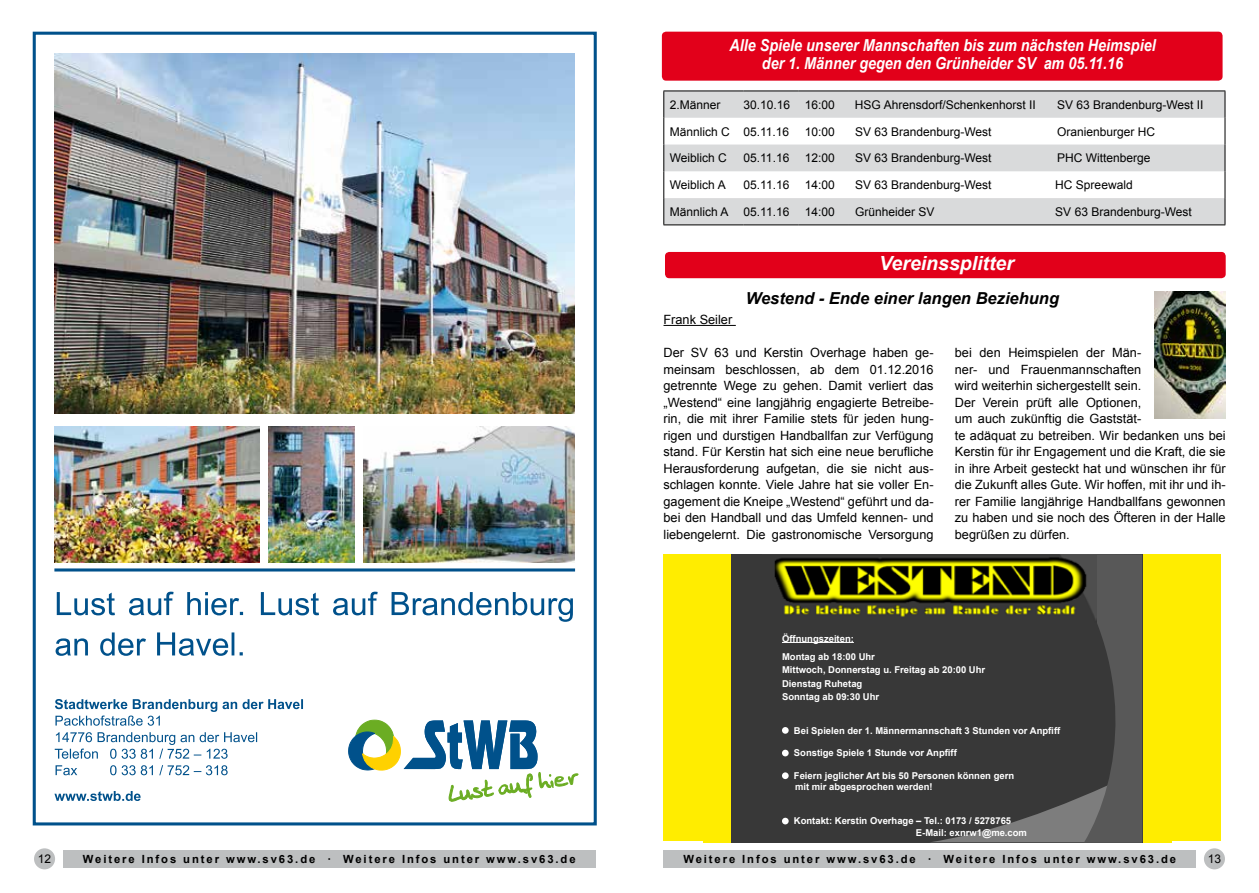
<style>
.page{position:relative;width:1259px;height:893px;background:#fff}
.page>*{position:absolute;margin:0;border:0;box-sizing:border-box;transform-origin:0 0}
.t1{font:italic 700 19.5px "Arial";color:#fff}
.t2{font:italic 700 16.5px/18px "Arial";color:#fff;text-align:center;scale:.87 1}
.t3{font:italic 700 16.5px "Arial";color:#000}
.t4{font:12.75px/16.5px "Arial";color:#000;text-align:justify}
.t5{font:12px "Arial";color:#000}
.t6{font:700 11.25px "Arial";letter-spacing:.17em;color:#000}
.t7{font:700 9.45px/13.4px "Arial";color:#fff}
</style>
<div class="page">
<div style="left:33px;top:32px;width:564px;height:793px;border:3px solid #00518b"></div>
<svg style="left:54px;top:791px;width:87px;height:10px"></svg>
<svg style="left:56px;top:765px;width:172px;height:10px"></svg>
<svg style="left:55px;top:732px;width:202px;height:27px"></svg>
<svg style="left:55px;top:699px;width:248px;height:27px"></svg>
<svg style="left:56px;top:632px;width:187px;height:24px"></svg>
<svg style="left:57px;top:592px;width:516px;height:30px"></svg>
<svg style="left:348px;top:720px;width:231px;height:82px"></svg>
<hr style="left:54px;top:568px;width:521px;height:3px;background:#00518b">
<img style="left:54px;top:53px;width:520px;height:361px">
<img style="left:268px;top:426px;width:86px;height:136px">
<img style="left:54px;top:426px;width:205px;height:136px">
<img style="left:363px;top:426px;width:211px;height:136px">
<div style="left:63px;top:850px;width:532px;height:17px;background:#bdbfc0"></div>
<div style="left:663px;top:850px;width:533px;height:17px;background:#bdbfc0"></div>
<div style="left:665px;top:252px;width:560px;height:26px;background:#e2001a;border-radius:4px"></div>
<div style="left:34px;top:848px;width:21px;height:21px;background:#bdbfc0;border-radius:50%"></div>
<div style="left:1204px;top:848px;width:21px;height:21px;background:#bdbfc0;border-radius:50%"></div>
<svg style="left:664px;top:92px;width:560px;height:133px;fill:#d9dadb"></svg>
<hr style="left:663px;top:91px;width:80px;height:1px;background:#000">
<hr style="left:743px;top:91px;width:55px;height:1px;background:#000">
<hr style="left:798px;top:91px;width:51px;height:1px;background:#000">
<hr style="left:849px;top:91px;width:202px;height:1px;background:#000">
<hr style="left:1051px;top:91px;width:174px;height:1px;background:#000">
<hr style="left:663px;top:225px;width:80px;height:1px;background:#000">
<hr style="left:743px;top:225px;width:55px;height:1px;background:#000">
<hr style="left:798px;top:225px;width:51px;height:1px;background:#000">
<hr style="left:849px;top:225px;width:202px;height:1px;background:#000">
<hr style="left:1051px;top:225px;width:174px;height:1px;background:#000">
<svg style="left:663px;top:91px;width:1px;height:134px"></svg>
<svg style="left:1224px;top:91px;width:1px;height:134px"></svg>
<div style="left:662px;top:32px;width:560px;height:49px;background:#e2001a;border-radius:4px"></div>
<div style="left:663px;top:554px;width:558px;height:287px;background:#ffed00"></div>
<div style="left:703px;top:554px;width:468px;height:288px;background:#ffed00"></div>
<div style="left:731px;top:554px;width:411px;height:288px;background:#383838"></div>
<img style="left:932px;top:806px;width:127px;height:36px">
<img style="left:1059px;top:554px;width:83px;height:288px">
<img style="left:774px;top:554px;width:322px;height:68px">
<hr style="left:782px;top:642px;width:72px;height:1px;background:#fff">
<div style="left:782px;top:727px;width:6px;height:7px;background:#fff;border-radius:50%"></div>
<svg style="left:782px;top:750px;width:6px;height:6px"></svg>
<div style="left:782px;top:772px;width:6px;height:7px;background:#fff;border-radius:50%"></div>
<svg style="left:782px;top:818px;width:6px;height:6px"></svg>
<hr style="left:663px;top:325px;width:73px;height:1px;background:#000">
<img style="left:1154px;top:291px;width:71px;height:128px">
<p class="t2" style="left:729px;top:37px;width:491px">Alle Spiele unserer Mannschaften bis zum nächsten Heimspiel der 1. Männer gegen den Grünheider SV am 05.11.16</p>
<p class="t5" style="left:670px;top:97px;width:52px">2.Männer</p>
<p class="t5" style="left:743px;top:97px;width:93px">30.10.16 16:00</p>
<p class="t5" style="left:855px;top:97px;width:182px">HSG Ahrensdorf/Schenkenhorst II</p>
<p class="t5" style="left:1057px;top:97px;width:148px">SV 63 Brandenburg-West II</p>
<p class="t5" style="left:670px;top:123px;width:121px">Männlich C 05.11.16</p>
<p class="t5" style="left:804px;top:123px;width:32px">10:00</p>
<p class="t5" style="left:855px;top:123px;width:138px">SV 63 Brandenburg-West</p>
<p class="t5" style="left:1057px;top:123px;width:100px">Oranienburger HC</p>
<p class="t5" style="left:670px;top:150px;width:59px">Weiblich C</p>
<p class="t5" style="left:743px;top:150px;width:47px">05.11.16</p>
<p class="t5" style="left:805px;top:150px;width:32px">12:00</p>
<p class="t5" style="left:855px;top:150px;width:138px">SV 63 Brandenburg-West</p>
<p class="t5" style="left:1057px;top:150px;width:95px">PHC Wittenberge</p>
<p class="t5" style="left:670px;top:177px;width:57px">Weiblich A</p>
<p class="t5" style="left:743px;top:177px;width:47px">05.11.16</p>
<p class="t5" style="left:805px;top:177px;width:32px">14:00</p>
<p class="t5" style="left:855px;top:177px;width:138px">SV 63 Brandenburg-West</p>
<p class="t5" style="left:1055px;top:177px;width:79px">HC Spreewald</p>
<p class="t5" style="left:670px;top:204px;width:121px">Männlich A 05.11.16</p>
<p class="t5" style="left:805px;top:204px;width:32px">14:00</p>
<p class="t5" style="left:855px;top:204px;width:81px">Grünheider SV</p>
<p class="t5" style="left:1055px;top:204px;width:138px">SV 63 Brandenburg-West</p>
<h1 class="t1" style="left:879px;top:251px;width:136px">Vereinssplitter</h1>
<p class="t3" style="left:746px;top:288px;width:315px">Westend - Ende einer langen Beziehung</p>
<p class="t4" style="left:663px;top:311px;width:70px">Frank Seiler</p>
<p class="t4" style="left:663px;top:344px;width:272px">Der SV 63 und Kerstin Overhage haben ge&shy;meinsam beschlossen, ab dem 01.12.2016 getrennte Wege zu gehen. Damit verliert das „Westend“ eine langjährig engagierte Betreibe&shy;rin, die mit ihrer Familie stets für jeden hung&shy;rigen und durstigen Handballfan zur Verfügung stand. Für Kerstin hat sich eine neue berufliche Herausforderung aufgetan, die sie nicht aus&shy;schlagen konnte. Viele Jahre hat sie voller En&shy;gagement die Kneipe „Westend“ geführt und da&shy;bei den Handball und das Umfeld kennen- und liebengelernt. Die gastronomische Versorgung</p>
<p class="t4" style="left:955px;top:344px;width:272px;text-align:left">bei den Heimspielen der Män-<br>ner- und Frauenmannschaften<br>wird weiterhin sichergestellt sein.<br>Der Verein prüft alle Optionen,<br>um auch zukünftig die Gaststät-<br>te adäquat zu betreiben. Wir bedanken uns bei Kerstin für ihr Engagement und die Kraft, die sie in ihre Arbeit gesteckt hat und wünschen ihr für die Zukunft alles Gute. Wir hoffen, mit ihr und ih&shy;rer Familie langjährige Handballfans gewonnen zu haben und sie noch des Öfteren in der Halle begrüßen zu dürfen.</p>
<p class="t7" style="left:782px;top:629px;width:94px;line-height:18.1px">Öffnungszeiten:<br>Montag ab 18:00 Uhr</p>
<p class="t7" style="left:782px;top:663px;width:205px">Mittwoch, Donnerstag u. Freitag ab 20:00 Uhr<br>Dienstag Ruhetag<br>Sonntag ab 09:30 Uhr</p>
<p class="t7" style="left:794px;top:724px;width:268px">Bei Spielen der 1. Männermannschaft 3 Stunden vor Anpfiff</p>
<p class="t7" style="left:794px;top:747px;width:164px">Sonstige Spiele 1 Stunde vor Anpfiff</p>
<p class="t7" style="left:794px;top:770px;width:222px;line-height:11.4px">Feiern jeglicher Art bis 50 Personen können gern mit mir abgesprochen werden!</p>
<p class="t7" style="left:916px;top:816px;width:113px;line-height:11.4px;text-indent:-122px">Kontakt: Kerstin Overhage – Tel.: 0173 / 5278765<br>E-Mail: exnrw1@me.com</p>
<p class="t5" style="left:38px;top:851px;width:15px">12</p>
<p class="t5" style="left:1207px;top:851px;width:15px">13</p>
<p class="t6" style="left:83px;top:851px;width:494px">Weitere Infos unter www.sv63.de · Weitere Infos unter www.sv63.de</p>
<p class="t6" style="left:683px;top:851px;width:494px">Weitere Infos unter www.sv63.de · Weitere Infos unter www.sv63.de</p>
</div>
